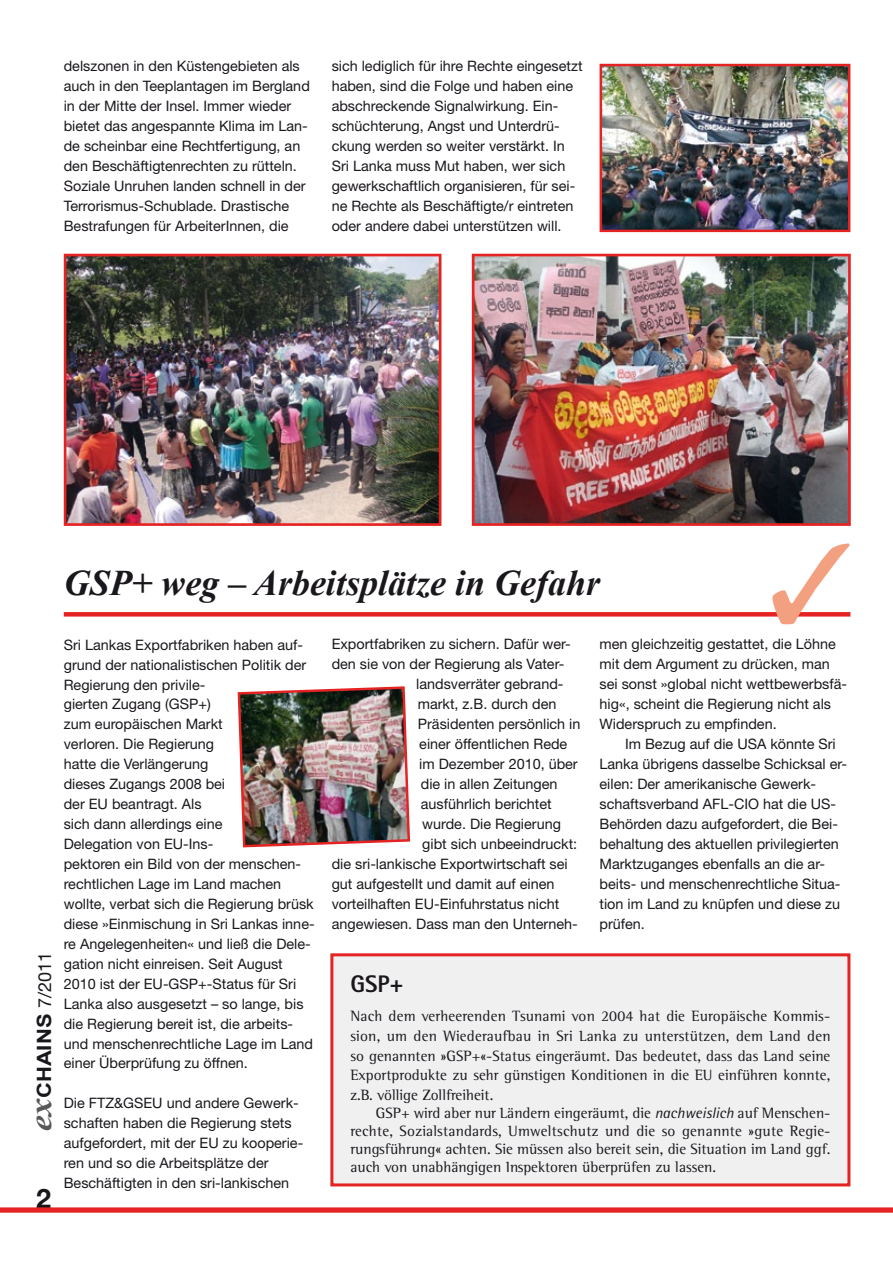
<style>
.page{position:relative;width:893px;height:1263px;background:#fff}
.page>*{position:absolute;margin:0;border:0;box-sizing:border-box;transform-origin:0 0}
.t1{font:italic 700 36px "Times New Roman";color:#1a171c}
.t2{font:700 27px "Helvetica Neue";color:#1a171c}
.t3{font:800 24px "Rotis Sans Serif";color:#1a171c}
.t4{font:700 19.65px "Arial";color:#1a171c;scale:1.12 1}
.t5{font:15.3px/20px "Rotis Semi Serif";color:#1a171c;text-align:justify}
.t6{font:14.4px/20px "Helvetica Neue";color:#1a171c}
.s1{font-family:"Times New Roman";font-style:italic;font-size:30.9px;color:#58585a}
.s2{font-family:"Helvetica Neue";font-weight:400;font-size:18px}
.s3{font-family:"Rotis Semi Sans";font-style:italic}
</style>
<div class="page">
<div style="left:0;top:1207px;width:893px;height:6px;background:#e42322"></div>
<svg style="left:64px;top:612px;width:708px;height:4px;background:#e42726"></svg>
<img style="left:476px;top:258px;width:371px;height:264px">
<div style="left:472px;top:254px;width:379px;height:272px;border:3px solid #e42322"></div>
<img style="left:68px;top:258px;width:369px;height:264px">
<div style="left:64px;top:254px;width:377px;height:272px;border:3px solid #e42322"></div>
<div style="left:332px;top:955px;width:517px;height:230px;background:#f0f0f1"></div>
<div style="left:330px;top:953px;width:520px;height:233px;border:3px solid #e42322"></div>
<img style="left:237px;top:686px;width:173px;height:162px">
<img style="left:603px;top:67px;width:244px;height:162px">
<div style="left:600px;top:64px;width:250px;height:168px;border:2px solid #e42322"></div>
<svg style="left:772px;top:612px;width:78px;height:5px"></svg>
<p class="t6" style="left:64px;top:56px;width:248px">delszonen in den Küstengebieten als auch in den Teeplantagen im Bergland in der Mitte der Insel. Immer wieder bietet das angespannte Klima im Lan&shy;de scheinbar eine Rechtfertigung, an den Beschäftigtenrechten zu rütteln.<br>Soziale Unruhen landen schnell in der Terrorismus-Schublade. Drastische Bestrafungen für ArbeiterInnen, die</p>
<p class="t6" style="left:332px;top:56px;width:252px">sich lediglich für ihre Rechte eingesetzt haben, sind die Folge und haben eine abschreckende Signalwirkung. Ein&shy;schüchterung, Angst und Unterdrü&shy;ckung werden so weiter verstärkt. In Sri Lanka muss Mut haben, wer sich gewerkschaftlich organisieren, für sei&shy;ne Rechte als Beschäftigte/r eintreten oder andere dabei unterstützen will.</p>
<h3 class="t4" style="left:31px;top:1131px;width:162px;rotate:-90deg"><span class="s1">ex</span>CHAINS <span class="s2">7/2011</span></h3>
<h2 class="t2" style="left:36px;top:1181px;width:17px">2</h2>
<h1 class="t1" style="left:64px;top:558px;width:538px">GSP+ weg – Arbeitsplätze in Gefahr</h1>
<p class="t6" style="left:64px;top:634px;width:252px">Sri Lankas Exportfabriken haben auf&shy;grund der nationalistischen Politik der<br>Regierung den privile-<br>gierten Zugang (GSP+)<br>zum europäischen Markt<br>verloren. Die Regierung<br>hatte die Verlängerung<br>dieses Zugangs 2008 bei<br>der EU beantragt. Als<br>sich dann allerdings eine<br>Delegation von EU-Ins-<br>pektoren ein Bild von der menschen&shy;rechtlichen Lage im Land machen wollte, verbat sich die Regierung brüsk diese »Einmischung in Sri Lankas inne&shy;re Angelegenheiten« und ließ die Dele&shy;gation nicht einreisen. Seit August<br>2010 ist der EU-GSP+-Status für Sri<br>Lanka also ausgesetzt – so lange, bis die Regierung bereit ist, die arbeits&shy;und menschenrechtliche Lage im Land einer Überprüfung zu öffnen.</p>
<p class="t6" style="left:64px;top:1093px;width:241px">Die FTZ&amp;GSEU und andere Gewerk&shy;schaften haben die Regierung stets aufgefordert, mit der EU zu kooperie&shy;ren und so die Arbeitsplätze der Beschäftigten in den sri-lankischen</p>
<p class="t6" style="left:332px;top:634px;width:241px">Exportfabriken zu sichern. Dafür wer-</p>
<p class="t6" style="left:332px;top:654px;width:234px">den sie von der Regierung als Vater-</p>
<p class="t6" style="left:416px;top:674px;width:149px">landsverräter gebrand-</p>
<p class="t6" style="left:418px;top:694px;width:140px">markt, z.B. durch den</p>
<p class="t6" style="left:418px;top:714px;width:164px">Präsidenten persönlich in</p>
<p class="t6" style="left:419px;top:734px;width:150px">einer öffentlichen Rede</p>
<p class="t6" style="left:419px;top:754px;width:160px">im Dezember 2010, über</p>
<p class="t6" style="left:421px;top:774px;width:138px">die in allen Zeitungen</p>
<p class="t6" style="left:421px;top:794px;width:132px">ausführlich berichtet</p>
<p class="t6" style="left:422px;top:814px;width:140px">wurde. Die Regierung</p>
<p class="t6" style="left:422px;top:834px;width:156px">gibt sich unbeeindruckt:</p>
<p class="t6" style="left:332px;top:853px;width:237px">die sri-lankische Exportwirtschaft sei</p>
<p class="t6" style="left:332px;top:873px;width:224px">gut aufgestellt und damit auf einen</p>
<p class="t6" style="left:332px;top:893px;width:229px">vorteilhaften EU-Einfuhrstatus nicht</p>
<p class="t6" style="left:332px;top:913px;width:248px">angewiesen. Dass man den Unterneh-</p>
<p class="t6" style="left:600px;top:634px;width:249px">men gleichzeitig gestattet, die Löhne mit dem Argument zu drücken, man sei sonst »global nicht wettbewerbsfä&shy;hig«, scheint die Regierung nicht als Widerspruch zu empfinden.</p>
<p class="t6" style="left:600px;top:734px;width:249px;text-indent:26px">Im Bezug auf die USA könnte Sri Lanka übrigens dasselbe Schicksal er&shy;eilen: Der amerikanische Gewerk&shy;schaftsverband AFL-CIO hat die US-Behörden dazu aufgefordert, die Bei&shy;behaltung des aktuellen privilegierten Marktzuganges ebenfalls an die ar&shy;beits- und menschenrechtliche Situa&shy;tion im Land zu knüpfen und diese zu prüfen.</p>
<h3 class="t3" style="left:350px;top:969px;width:55px">GSP+</h3>
<p class="t5" style="left:350px;top:1005px;width:482px">Nach dem verheerenden Tsunami von 2004 hat die Europäische Kommis&shy;sion, um den Wiederaufbau in Sri Lanka zu unterstützen, dem Land den so genannten »GSP+«-Status eingeräumt. Das bedeutet, dass das Land seine Exportprodukte zu sehr günstigen Konditionen in die EU einführen konnte, z.B. völlige Zollfreiheit.</p>
<p class="t5" style="left:350px;top:1104px;width:482px;line-height:18px;text-indent:26px">GSP+ wird aber nur Ländern eingeräumt, die <span class="s3">nachweislich</span> auf Menschen&shy;rechte, Sozialstandards, Umweltschutz und die so genannte »gute Regie&shy;rungsführung« achten. Sie müssen also bereit sein, die Situation im Land ggf. auch von unabhängigen Inspektoren überprüfen zu lassen.</p>
</div>
